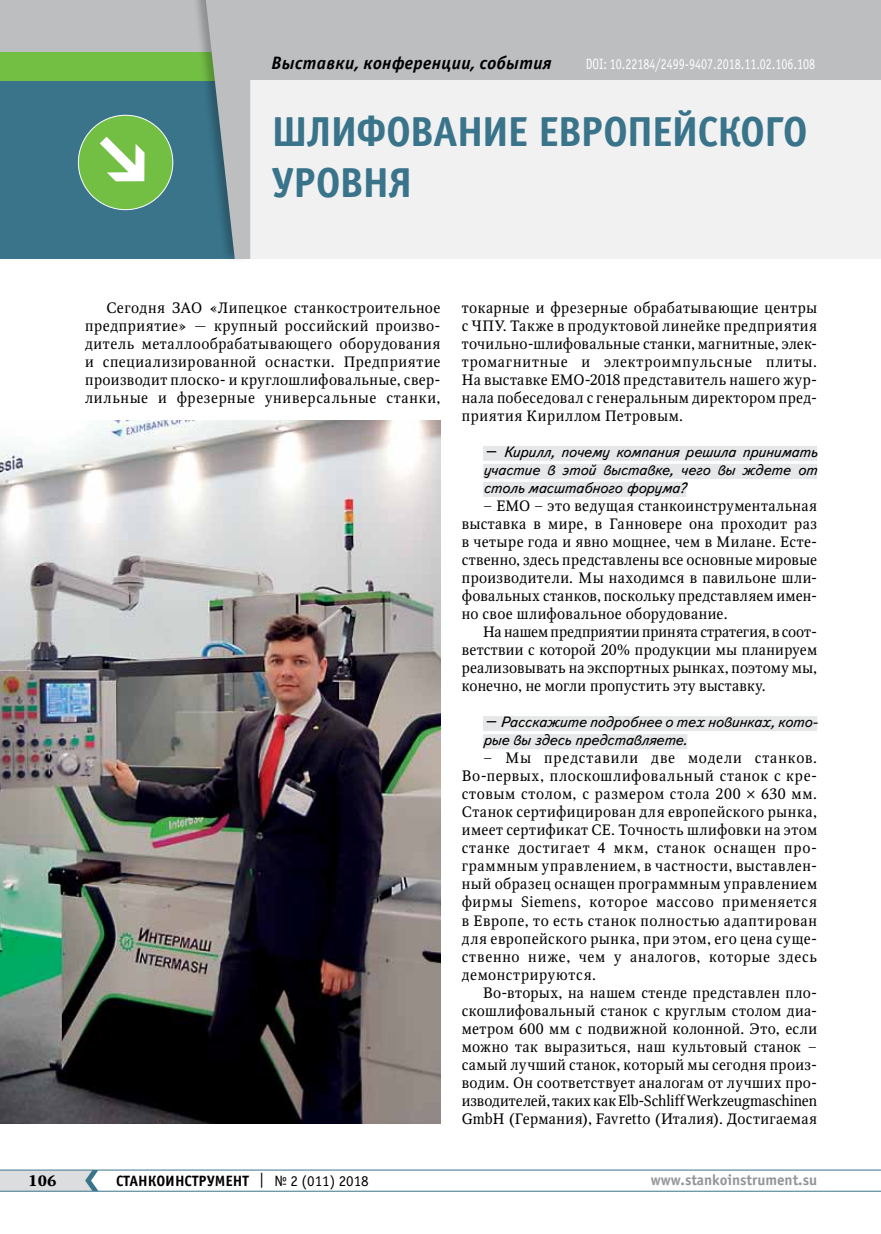
<style>
.page{position:relative;width:881px;height:1234px;background:#fff}
.page>*{position:absolute;margin:0;border:0;box-sizing:border-box;transform-origin:0 0}
.t1{font:700 42px/51px "Officina Sans C";letter-spacing:-.03em;color:#39748b}
.t2{font:italic 700 18px "Officina Sans C";letter-spacing:.015em;color:#000}
.t3{font:15px/18px "Octava";letter-spacing:.025em;color:#000;text-align:justify}
.t4{font:italic 15px/18px "Text Book C";letter-spacing:-.015em;color:#000;text-align:justify}
.t5{font:15px "Officina Sans C";color:#fff;scale:.8 1}
.t6{font:700 15px "Officina Sans C";color:#000}
.t7{font:700 15px "Officina Sans C";color:#939598}
.t8{font:700 15px "Octava";color:#000}
.s1{font-family:"Fedra Serif B Pro"}
.s2{font-weight:400}
</style>
<div class="page">
<hr style="left:0;top:1190px;width:880px;height:1px;background:#39748b">
<hr style="left:0;top:1169px;width:880px;height:1px;background:#39748b">
<svg style="left:0;top:1169px;width:98px;height:21px;background:#cdd4d7"></svg>
<div style="left:0;top:0;width:880px;height:81px;background:#bcbec0"></div>
<div style="left:214px;top:81px;width:666px;height:178px;background:#f1f1f2"></div>
<div style="left:0;top:74px;width:236px;height:185px;background:#39748b"></div>
<svg style="left:77px;top:114px;width:97px;height:97px"></svg>
<div style="left:0;top:52px;width:222px;height:29px;background:#72bf44"></div>
<div style="left:190px;top:0;width:61px;height:263px;background:#000;opacity:.25"></div>
<svg style="left:206px;top:0;width:44px;height:259px"></svg>
<div style="left:483px;top:446px;width:333px;height:15px;background:#e6e7e8"></div>
<div style="left:483px;top:464px;width:333px;height:15px;background:#e6e7e8"></div>
<div style="left:483px;top:482px;width:203px;height:15px;background:#e6e7e8"></div>
<div style="left:483px;top:716px;width:333px;height:15px;background:#e6e7e8"></div>
<div style="left:483px;top:734px;width:204px;height:15px;background:#e6e7e8"></div>
<img style="left:0;top:420px;width:440px;height:703px">
<p class="t2" style="left:271px;top:53px;width:282px">Выставки, конференции, события</p>
<p class="t5" style="left:585px;top:56px;width:288px">DOI: 10.22184/2499-9407.2018.11.02.106.108</p>
<h1 class="t1" style="left:271px;top:107px;width:537px">Шлифование европейского уровня</h1>
<p class="t3" style="left:85px;top:299px;width:357px;text-indent:21px">Сегодня ЗАО «Липецкое станкостроительное предприятие» — крупный российский произво&shy;дитель металлообрабатывающего оборудования и специализированной оснастки. Предприятие производит плоско- и круглошлифовальные, свер&shy;лильные и фрезерные универсальные станки,</p>
<p class="t3" style="left:461px;top:299px;width:357px">токарные и фрезерные обрабатывающие центры с ЧПУ. Также в продуктовой линейке предприятия точильно-шлифовальные станки, магнитные, элек&shy;тромагнитные и электроимпульсные плиты.<br>На выставке ЕМО-2018 представитель нашего жур&shy;нала побеседовал с генеральным директором пред&shy;приятия Кириллом Петровым.</p>
<p class="t4" style="left:483px;top:443px;width:335px">– Кирилл, почему компания решила принимать участие в этой выставке, чего вы ждете от столь масштабного форума?</p>
<p class="t3" style="left:461px;top:497px;width:357px;text-indent:21px">− ЕМО − это ведущая станкоинструментальная выставка в мире, в Ганновере она проходит раз в четыре года и явно мощнее, чем в Милане. Есте&shy;ственно, здесь представлены все основные мировые производители. Мы находимся в павильоне шли&shy;фовальных станков, поскольку представляем имен&shy;но свое шлифовальное оборудование.</p>
<p class="t3" style="left:461px;top:623px;width:357px;text-indent:21px">На нашем предприятии принята стратегия, в соот&shy;ветствии с которой 20% продукции мы планируем реализовывать на экспортных рынках, поэтому мы, конечно, не могли пропустить эту выставку.</p>
<p class="t4" style="left:483px;top:713px;width:336px">– Расскажите подробнее о тех новинках, кото&shy;рые вы здесь представляете.</p>
<p class="t3" style="left:461px;top:749px;width:357px;text-indent:21px">− Мы представили две модели станков.<br>Во-первых, плоскошлифовальный станок с кре&shy;стовым столом, с размером стола 200 <span class="s1">×</span> 630 мм.<br>Станок сертифицирован для европейского рынка, имеет сертификат CE. Точность шлифовки на этом станке достигает 4 мкм, станок оснащен про&shy;граммным управлением, в частности, выставлен&shy;ный образец оснащен программным управлением фирмы Siemens, которое массово применяется в Европе, то есть станок полностью адаптирован для европейского рынка, при этом, его цена суще&shy;ственно ниже, чем у аналогов, которые здесь демонстрируются.</p>
<p class="t3" style="left:461px;top:983px;width:357px;text-align:left;text-indent:21px">Во-вторых, на нашем стенде представлен пло&shy;скошлифовальный станок с круглым столом диа&shy;метром 600 мм с подвижной колонной. Это, если можно так выразиться, наш культовый станок − самый лучший станок, который мы сегодня произ&shy;водим. Он соответствует аналогам от лучших про&shy;изводителей, таких как Elb-Schliff Werkzeugmaschinen GmbH (Германия), Favretto (Италия). Достигаемая</p>
<p class="t8" style="left:29px;top:1170px;width:29px">106</p>
<p class="t6" style="left:116px;top:1171px;width:254px">СТАНКОИНСТРУМЕНТ <span class="s2">| № 2 (011) 2018</span></p>
<p class="t7" style="left:650px;top:1171px;width:168px">www.stankoinstrument.su</p>
</div>
